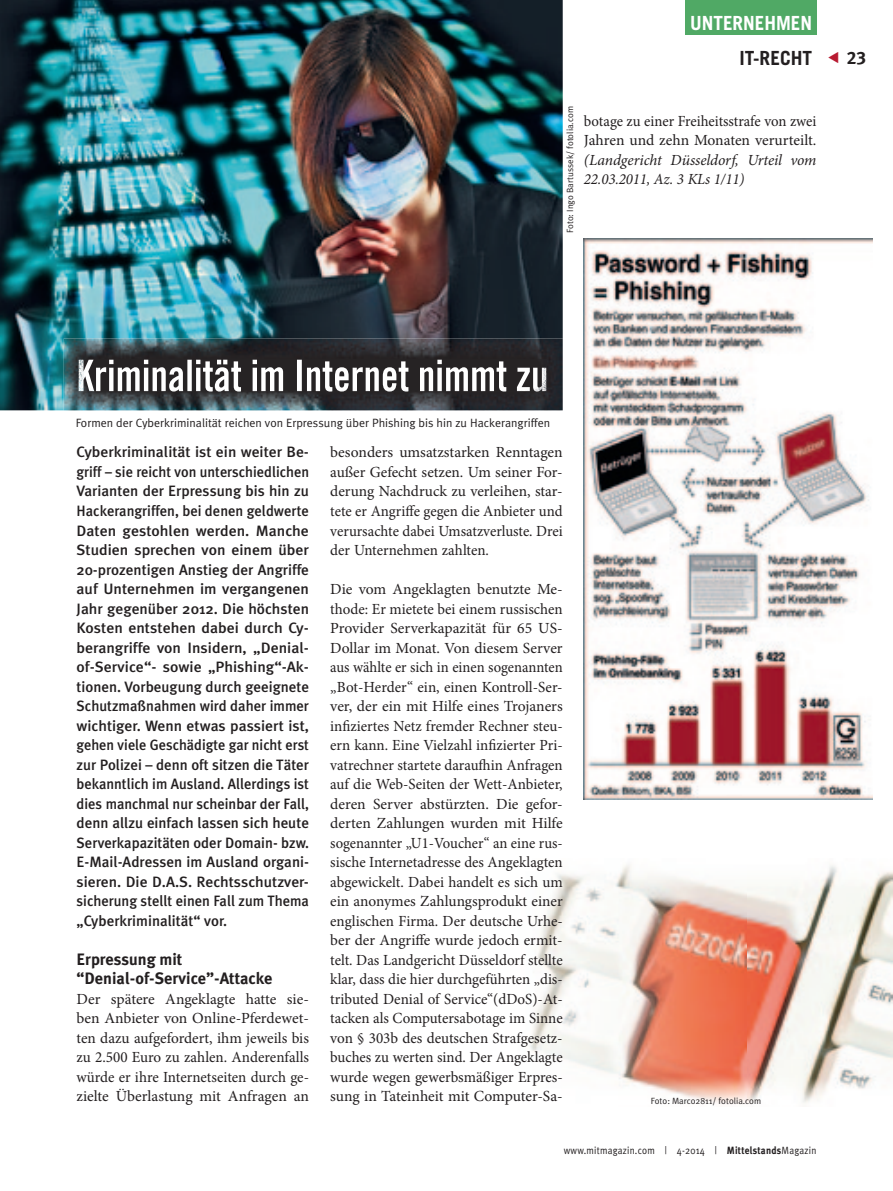
<style>
.page{position:relative;width:893px;height:1191px;background:#fff}
.page>*{position:absolute;margin:0;border:0;box-sizing:border-box;transform-origin:0 0}
.t1{font:700 19.5px "Trade Gothic";color:#fff}
.t2{font:700 19.5px "Trade Gothic";color:#231f20}
.t3{font:18px "Trade Gothic Bold Two";letter-spacing:-.01em;color:#231f20}
.t4{font:18px "Meta Plus Bold Caps";color:#231f20}
.t5{font:700 16.5px/19.5px "Meta Plus";color:#231f20}
.t6{font:15.45px/19.5px "Minion Pro";color:#231f20;text-align:justify}
.t7{font:15.45px/19.5px "Minion Pro";color:#231f20;scale:.96 1}
.t8{font:italic 15.45px/19.5px "Minion Pro";letter-spacing:-.01em;color:#231f20}
.t9{font:500 15px/19.5px "Meta Plus";color:#231f20;text-align:justify;scale:1.04 1}
.t10{font:12px "Meta Plus Normal";color:#231f20}
.t11{font:10.5px "Meta Plus Normal";letter-spacing:.025em;color:#231f20;scale:.9 1}
.t12{font:9px "Meta Plus Normal";color:#231f20}
.s1{font-family:"Meta Plus";font-weight:700}
</style>
<div class="page">
<div style="left:685px;top:0;width:131px;height:34px;background:#50a965"></div>
<img style="left:530px;top:865px;width:363px;height:238px">
<img style="left:0;top:0;width:563px;height:410px">
<img style="left:64px;top:338px;width:499px;height:72px">
<img style="left:79px;top:360px;width:467px;height:31px">
<img style="left:584px;top:238px;width:288px;height:561px">
<p class="t1" style="left:690px;top:11px;width:124px">UNTERNEHMEN</p>
<p class="t2" style="left:740px;top:46px;width:74px">IT-RECHT</p>
<p class="t3" style="left:683px;top:47px;width:135px">UNTERNEHMEN</p>
<p class="t12" style="left:565px;top:233px;width:128px;rotate:-90deg">Foto: Ingo Bartussek/ fotolia.com</p>
<p class="t7" style="left:584px;top:111px;width:244px">botage zu einer Freiheitsstrafe von zwei<br>Jahren und zehn Monaten verurteilt.</p>
<p class="t8" style="left:584px;top:150px;width:234px">(Landgericht Düsseldorf, Urteil vom<br>22.03.2011, Az. 3 KLs 1/11)</p>
<p class="t4" style="left:847px;top:47px;width:21px">23</p>
<p class="t10" style="left:76px;top:415px;width:476px">Formen der Cyberkriminalität reichen von Erpressung über Phishing bis hin zu Hackerangriffen</p>
<p class="t6" style="left:330px;top:443px;width:234px">besonders umsatzstarken Renntagen außer Gefecht setzen. Um seiner For&shy;derung Nachdruck zu verleihen, star&shy;tete er Angriffe gegen die Anbieter und verursachte dabei Umsatzverluste. Drei der Unternehmen zahlten.</p>
<p class="t6" style="left:330px;top:579px;width:234px">Die vom Angeklagten benutzte Me&shy;thode: Er mietete bei einem russischen Provider Serverkapazität für 65 US-Dollar im Monat. Von diesem Server aus wählte er sich in einen sogenannten „Bot-Herder“ ein, einen Kontroll-Ser&shy;ver, der ein mit Hilfe eines Trojaners infiziertes Netz fremder Rechner steu&shy;ern kann. Eine Vielzahl infizierter Pri&shy;vatrechner startete daraufhin Anfragen auf die Web-Seiten der Wett-Anbieter, deren Server abstürzten. Die gefor&shy;derten Zahlungen wurden mit Hilfe sogenannter „U1-Voucher“ an eine rus&shy;sische Internetadresse des Angeklagten abgewickelt. Dabei handelt es sich um ein anonymes Zahlungsprodukt einer englischen Firma. Der deutsche Urhe&shy;ber der Angriffe wurde jedoch ermit&shy;telt. Das Landgericht Düsseldorf stellte klar, dass die hier durchgeführten „dis&shy;tributed Denial of Service“(dDoS)-At&shy;tacken als Computersabotage im Sinne von § 303b des deutschen Strafgesetz&shy;buches zu werten sind. Der Angeklagte wurde wegen gewerbsmäßiger Erpres&shy;sung in Tateinheit mit Computer-Sa-</p>
<p class="t9" style="left:77px;top:442px;width:225px">Cyberkriminalität ist ein weiter Be&shy;griff – sie reicht von unterschiedlichen Varianten der Erpressung bis hin zu Hackerangriffen, bei denen geldwerte Daten gestohlen werden. Manche Studien sprechen von einem über 20-prozentigen Anstieg der Angriffe auf Unternehmen im vergangenen Jahr gegenüber 2012. Die höchsten Kosten entstehen dabei durch Cy&shy;berangriffe von Insidern, „Denial&shy;of-Service“- sowie „Phishing“-Ak&shy;tionen. Vorbeugung durch geeignete Schutzmaßnahmen wird daher immer wichtiger. Wenn etwas passiert ist, gehen viele Geschädigte gar nicht erst zur Polizei – denn oft sitzen die Täter bekanntlich im Ausland. Allerdings ist dies manchmal nur scheinbar der Fall, denn allzu einfach lassen sich heute Serverkapazitäten oder Domain- bzw.<br>E-Mail-Adressen im Ausland organi&shy;sieren. Die D.A.S. Rechtsschutzver&shy;sicherung stellt einen Fall zum Thema „Cyberkriminalität“ vor.</p>
<p class="t5" style="left:77px;top:949px;width:197px">Erpressung mit “Denial-of-Service”-Attacke</p>
<p class="t6" style="left:77px;top:989px;width:234px">Der spätere Angeklagte hatte sie&shy;ben Anbieter von Online-Pferdewet&shy;ten dazu aufgefordert, ihm jeweils bis zu 2.500 Euro zu zahlen. Anderenfalls würde er ihre Internetseiten durch ge&shy;zielte Überlastung mit Anfragen an</p>
<p class="t12" style="left:651px;top:1096px;width:112px">Foto: Marco2811/ fotolia.com</p>
<p class="t11" style="left:564px;top:1143px;width:282px">www.mitmagazin.com | 4-2014 | <span class="s1">Mittelstands</span>Magazin</p>
</div>
